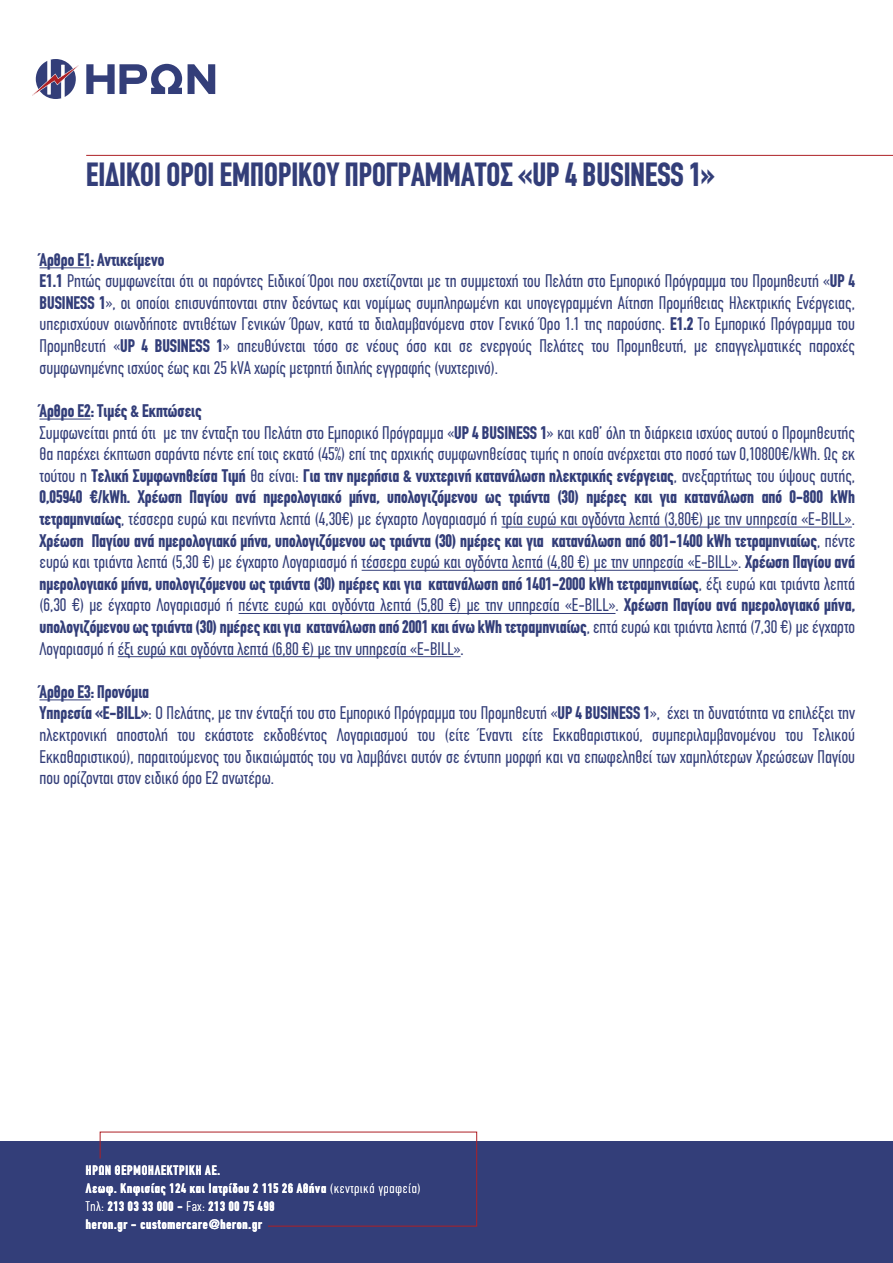
<style>
.page{position:relative;width:893px;height:1263px;background:#fff}
.page>*{position:absolute;margin:0;border:0;box-sizing:border-box;transform-origin:0 0}
.t1{font:700 33px "CF Din Condensed";color:#333e79}
.t2{font:condensed 18px/21.6px "CF Din";color:#333e79;text-align:justify}
.t3{font:700 18px/21.6px "CF Din Condensed";color:#333e79}
.t4{font:700 13.5px/18px "CF Din Condensed";letter-spacing:.06em;color:#fff}
.s1{font-family:"CF Din Condensed";font-weight:700;font-stretch:normal}
.s2{font-family:"CF Din";font-weight:400;font-stretch:condensed}
.s3{font-family:"CF Din";font-weight:300;font-stretch:condensed}
</style>
<div class="page">
<div style="left:0;top:1141px;width:893px;height:122px;background:#333e79"></div>
<svg style="left:32px;top:59px;width:47px;height:40px"></svg>
<svg style="left:86px;top:64px;width:96px;height:30px"></svg>
<svg style="left:188px;top:64px;width:27px;height:30px"></svg>
<svg style="left:99px;top:1131px;width:378px;height:96px"></svg>
<hr style="left:86px;top:155px;width:807px;height:1px;background:#ae2025">
<hr style="left:40px;top:268px;width:51px;height:1px;background:#333e79">
<hr style="left:40px;top:419px;width:51px;height:1px;background:#333e79">
<hr style="left:502px;top:527px;width:350px;height:1px;background:#333e79">
<hr style="left:362px;top:570px;width:376px;height:1px;background:#333e79">
<hr style="left:239px;top:613px;width:376px;height:1px;background:#333e79">
<hr style="left:118px;top:656px;width:343px;height:1px;background:#333e79">
<hr style="left:40px;top:700px;width:51px;height:1px;background:#333e79">
<h1 class="t1" style="left:86px;top:157px;width:630px">ΕΙ∆ΙΚΟΙ ΟΡΟΙ ΕΜΠΟΡΙΚΟΥ ΠΡΟΓΡΑΜΜΑΤΟΣ «UP 4 BUSINESS 1»</h1>
<p class="t3" style="left:40px;top:249px;width:126px">Άρθρο Ε1: Αντικείµενο</p>
<p class="t2" style="left:40px;top:270px;width:817px"><span class="s1">Ε1.1</span> Ρητώς συµφωνείται ότι οι παρόντες Ειδικοί Όροι που σχετίζονται µε τη συµµετοχή του Πελάτη στο Εµπορικό Πρόγραµµα του Προµηθευτή «<span class="s1">UP 4<br>BUSINESS 1</span>», οι οποίοι επισυνάπτονται στην δεόντως και νοµίµως συµπληρωµένη και υπογεγραµµένη Αίτηση Προµήθειας Ηλεκτρικής Ενέργειας, υπερισχύουν οιωνδήποτε αντιθέτων Γενικών Όρων, κατά τα διαλαµβανόµενα στον Γενικό Όρο 1.1 της παρούσης. <span class="s1">Ε1.2</span> Το Εµπορικό Πρόγραµµα του Προµηθευτή «<span class="s1">UP 4 BUSINESS 1</span>» απευθύνεται τόσο σε νέους όσο και σε ενεργούς Πελάτες του Προµηθευτή, µε επαγγελµατικές παροχές συµφωνηµένης ισχύος έως και 25 kVA χωρίς µετρητή διπλής εγγραφής (νυχτερινό).</p>
<p class="t3" style="left:40px;top:400px;width:164px">Άρθρο Ε2: Τιµές &amp; Εκπτώσεις</p>
<p class="t2" style="left:40px;top:422px;width:817px">Συµφωνείται ρητά ότι µε την ένταξη του Πελάτη στο Εµπορικό Πρόγραµµα «<span class="s1">UP 4 BUSINESS 1</span>» και καθ’ όλη τη διάρκεια ισχύος αυτού ο Προµηθευτής θα παρέχει έκπτωση σαράντα πέντε επί τοις εκατό (45%) επί της αρχικής συµφωνηθείσας τιµής η οποία ανέρχεται στο ποσό των 0,10800€/kWh. Ως εκ</p>
<p class="t3" style="left:40px;top:465px;width:817px"><span class="s2">τούτου η</span> Τελική Συµφωνηθείσα Τιµή <span class="s2">θα είναι:</span> Για την ηµερήσια &amp; νυχτερινή κατανάλωση ηλεκτρικής ενέργειας<span class="s2">, ανεξαρτήτως του ύψους αυτής,<br></span>0,05940 €/kWh. Χρέωση Παγίου ανά ηµερολογιακό µήνα, υπολογιζόµενου ως τριάντα (30) ηµέρες και για κατανάλωση από 0-800 kWh</p>
<p class="t2" style="left:40px;top:508px;width:817px"><span class="s1">τετραµηνιαίως</span>, τέσσερα ευρώ και πενήντα λεπτά (4,30€) µε έγχαρτο Λογαριασµό ή τρία ευρώ και ογδόντα λεπτά (3,80€) µε την υπηρεσία «E-BILL».</p>
<p class="t3" style="left:40px;top:530px;width:817px">Χρέωση Παγίου ανά ηµερολογιακό µήνα, υπολογιζόµενου ως τριάντα (30) ηµέρες και για κατανάλωση από 801-1400 kWh τετραµηνιαίως<span class="s2">, πέντε</span></p>
<p class="t2" style="left:40px;top:551px;width:817px">ευρώ και τριάντα λεπτά (5,30 €) µε έγχαρτο Λογαριασµό ή τέσσερα ευρώ και ογδόντα λεπτά (4,80 €) µε την υπηρεσία «E-BILL». <span class="s1">Χρέωση Παγίου ανά</span></p>
<p class="t3" style="left:40px;top:573px;width:817px">ηµερολογιακό µήνα, υπολογιζόµενου ως τριάντα (30) ηµέρες και για κατανάλωση από 1401-2000 kWh τετραµηνιαίως<span class="s2">, έξι ευρώ και τριάντα λεπτά</span></p>
<p class="t2" style="left:40px;top:594px;width:817px">(6,30 €) µε έγχαρτο Λογαριασµό ή πέντε ευρώ και ογδόντα λεπτά (5,80 €) µε την υπηρεσία «E-BILL». <span class="s1">Χρέωση Παγίου ανά ηµερολογιακό µήνα,</span></p>
<p class="t3" style="left:40px;top:616px;width:817px">υπολογιζόµενου ως τριάντα (30) ηµέρες και για κατανάλωση από 2001 και άνω kWh τετραµηνιαίως<span class="s2">, επτά ευρώ και τριάντα λεπτά (7,30 €) µε έγχαρτο</span></p>
<p class="t2" style="left:40px;top:638px;width:426px">Λογαριασµό ή έξι ευρώ και ογδόντα λεπτά (6,80 €) µε την υπηρεσία «E-BILL».</p>
<p class="t3" style="left:40px;top:681px;width:111px">Άρθρο Ε3: Προνόµια</p>
<p class="t2" style="left:40px;top:702px;width:817px"><span class="s1">Υπηρεσία «E-BILL»</span>: Ο Πελάτης, µε την ένταξή του στο Εµπορικό Πρόγραµµα του Προµηθευτή «<span class="s1">UP 4 BUSINESS 1</span>», έχει τη δυνατότητα να επιλέξει την ηλεκτρονική αποστολή του εκάστοτε εκδοθέντος Λογαριασµού του (είτε Έναντι είτε Εκκαθαριστικού, συµπεριλαµβανοµένου του Τελικού Εκκαθαριστικού), παραιτούµενος του δικαιώµατός του να λαµβάνει αυτόν σε έντυπη µορφή και να επωφεληθεί των χαµηλότερων Χρεώσεων Παγίου που ορίζονται στον ειδικό όρο Ε2 ανωτέρω.</p>
<p class="t4" style="left:86px;top:1161px;width:336px">ΗΡΩΝ ΘΕΡΜΟΗΛΕΚΤΡΙΚΗ ΑΕ.<br>Λεωφ. Κηφισίας 124 και Ιατρίδου 2 115 26 Αθήνα <span class="s3">(κεντρικά γραφεία)<br>Τηλ:</span> 213 03 33 000 - <span class="s3">Fax:</span> 213 00 75 498<br>heron.gr - customercare@heron.gr</p>
<p class="t4" style="left:269px;top:1197px;width:6px">9</p>
</div>
